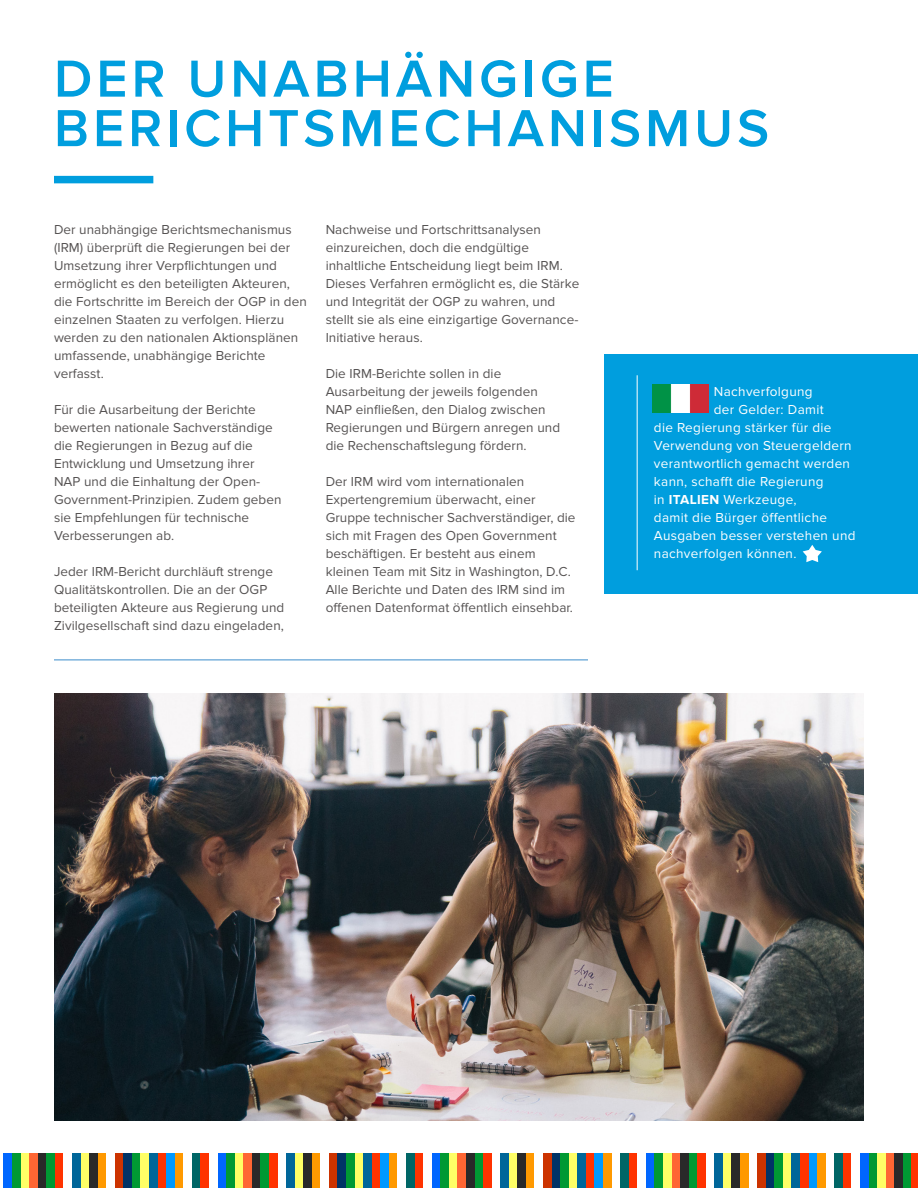
<style>
.page{position:relative;width:918px;height:1188px;background:#fff}
.page>*{position:absolute;margin:0;border:0;box-sizing:border-box;transform-origin:0 0}
.t1{font:600 54px/49.5px "Proxima Nova";letter-spacing:.075em;color:#009ede}
.basic_body{font:13.5px/18px "Proxima Nova";letter-spacing:.005em;color:#565353}
.basic_body-2{font:13.5px "Proxima Nova";letter-spacing:.025em;color:#fff}
.s1{font-weight:700}
</style>
<div class="page">
<img style="left:54px;top:693px;width:810px;height:427px">
<svg style="left:3px;top:1154px;width:1px;height:34px"></svg>
<div style="left:4px;top:1154px;width:8px;height:34px;background:#06f"></div>
<div style="left:12px;top:1154px;width:9px;height:34px;background:#093"></div>
<div style="left:21px;top:1154px;width:8px;height:34px;background:#ff6"></div>
<div style="left:29px;top:1154px;width:9px;height:34px;background:#f63"></div>
<div style="left:38px;top:1154px;width:8px;height:34px;background:#292929"></div>
<div style="left:46px;top:1154px;width:9px;height:34px;background:#093"></div>
<div style="left:55px;top:1154px;width:9px;height:34px;background:#f30"></div>
<div style="left:72px;top:1154px;width:9px;height:34px;background:#069"></div>
<div style="left:81px;top:1154px;width:8px;height:34px;background:#ff6"></div>
<div style="left:89px;top:1154px;width:9px;height:34px;background:#292929"></div>
<div style="left:98px;top:1154px;width:8px;height:34px;background:#f90"></div>
<div style="left:115px;top:1154px;width:9px;height:34px;background:#c30"></div>
<div style="left:124px;top:1154px;width:8px;height:34px;background:#036"></div>
<div style="left:132px;top:1154px;width:9px;height:34px;background:#093"></div>
<div style="left:141px;top:1154px;width:8px;height:34px;background:#ff6"></div>
<div style="left:149px;top:1154px;width:9px;height:34px;background:#069"></div>
<div style="left:158px;top:1154px;width:8px;height:34px;background:#f30"></div>
<div style="left:166px;top:1154px;width:9px;height:34px;background:#09f"></div>
<div style="left:175px;top:1154px;width:9px;height:34px;background:#f90"></div>
<div style="left:183px;top:1154px;width:9px;height:34px;background:#fff"></div>
<div style="left:192px;top:1154px;width:9px;height:34px;background:#066"></div>
<div style="left:201px;top:1154px;width:8px;height:34px;background:#f30"></div>
<div style="left:218px;top:1154px;width:8px;height:34px;background:#06f"></div>
<div style="left:226px;top:1154px;width:9px;height:34px;background:#093"></div>
<div style="left:235px;top:1154px;width:8px;height:34px;background:#ff6"></div>
<div style="left:243px;top:1154px;width:9px;height:34px;background:#f63"></div>
<div style="left:252px;top:1154px;width:9px;height:34px;background:#292929"></div>
<div style="left:261px;top:1154px;width:8px;height:34px;background:#093"></div>
<div style="left:269px;top:1154px;width:9px;height:34px;background:#f30"></div>
<div style="left:286px;top:1154px;width:9px;height:34px;background:#069"></div>
<div style="left:295px;top:1154px;width:8px;height:34px;background:#ff6"></div>
<div style="left:303px;top:1154px;width:9px;height:34px;background:#292929"></div>
<div style="left:312px;top:1154px;width:9px;height:34px;background:#f90"></div>
<div style="left:329px;top:1154px;width:9px;height:34px;background:#c30"></div>
<div style="left:338px;top:1154px;width:8px;height:34px;background:#036"></div>
<div style="left:346px;top:1154px;width:9px;height:34px;background:#093"></div>
<div style="left:355px;top:1154px;width:8px;height:34px;background:#ff6"></div>
<div style="left:363px;top:1154px;width:9px;height:34px;background:#069"></div>
<div style="left:372px;top:1154px;width:9px;height:34px;background:#f30"></div>
<div style="left:381px;top:1154px;width:8px;height:34px;background:#09f"></div>
<div style="left:389px;top:1154px;width:9px;height:34px;background:#f90"></div>
<div style="left:406px;top:1154px;width:9px;height:34px;background:#066"></div>
<div style="left:415px;top:1154px;width:8px;height:34px;background:#f30"></div>
<div style="left:432px;top:1154px;width:8px;height:34px;background:#06f"></div>
<div style="left:440px;top:1154px;width:9px;height:34px;background:#093"></div>
<div style="left:449px;top:1154px;width:9px;height:34px;background:#ff6"></div>
<div style="left:458px;top:1154px;width:8px;height:34px;background:#f63"></div>
<div style="left:466px;top:1154px;width:9px;height:34px;background:#292929"></div>
<div style="left:475px;top:1154px;width:8px;height:34px;background:#093"></div>
<div style="left:483px;top:1154px;width:9px;height:34px;background:#f30"></div>
<div style="left:500px;top:1154px;width:9px;height:34px;background:#069"></div>
<div style="left:509px;top:1154px;width:9px;height:34px;background:#ff6"></div>
<div style="left:518px;top:1154px;width:8px;height:34px;background:#292929"></div>
<div style="left:526px;top:1154px;width:9px;height:34px;background:#f90"></div>
<div style="left:543px;top:1154px;width:9px;height:34px;background:#c30"></div>
<div style="left:552px;top:1154px;width:8px;height:34px;background:#036"></div>
<div style="left:560px;top:1154px;width:9px;height:34px;background:#093"></div>
<div style="left:569px;top:1154px;width:9px;height:34px;background:#ff6"></div>
<div style="left:578px;top:1154px;width:8px;height:34px;background:#069"></div>
<div style="left:586px;top:1154px;width:9px;height:34px;background:#f30"></div>
<div style="left:595px;top:1154px;width:8px;height:34px;background:#09f"></div>
<div style="left:603px;top:1154px;width:9px;height:34px;background:#f90"></div>
<div style="left:620px;top:1154px;width:9px;height:34px;background:#066"></div>
<div style="left:629px;top:1154px;width:8px;height:34px;background:#f30"></div>
<div style="left:646px;top:1154px;width:9px;height:34px;background:#06f"></div>
<div style="left:655px;top:1154px;width:8px;height:34px;background:#093"></div>
<div style="left:663px;top:1154px;width:9px;height:34px;background:#ff6"></div>
<div style="left:672px;top:1154px;width:8px;height:34px;background:#f63"></div>
<div style="left:680px;top:1154px;width:9px;height:34px;background:#292929"></div>
<div style="left:689px;top:1154px;width:8px;height:34px;background:#093"></div>
<div style="left:697px;top:1154px;width:9px;height:34px;background:#f30"></div>
<div style="left:715px;top:1154px;width:8px;height:34px;background:#069"></div>
<div style="left:723px;top:1154px;width:9px;height:34px;background:#ff6"></div>
<div style="left:732px;top:1154px;width:8px;height:34px;background:#292929"></div>
<div style="left:740px;top:1154px;width:9px;height:34px;background:#f90"></div>
<div style="left:757px;top:1154px;width:9px;height:34px;background:#c30"></div>
<div style="left:766px;top:1154px;width:9px;height:34px;background:#036"></div>
<div style="left:775px;top:1154px;width:8px;height:34px;background:#093"></div>
<div style="left:783px;top:1154px;width:9px;height:34px;background:#ff6"></div>
<div style="left:792px;top:1154px;width:8px;height:34px;background:#069"></div>
<div style="left:800px;top:1154px;width:9px;height:34px;background:#f30"></div>
<div style="left:809px;top:1154px;width:8px;height:34px;background:#09f"></div>
<div style="left:817px;top:1154px;width:9px;height:34px;background:#f90"></div>
<div style="left:834px;top:1154px;width:9px;height:34px;background:#066"></div>
<div style="left:843px;top:1154px;width:9px;height:34px;background:#f30"></div>
<div style="left:860px;top:1154px;width:9px;height:34px;background:#06f"></div>
<div style="left:869px;top:1154px;width:8px;height:34px;background:#093"></div>
<div style="left:877px;top:1154px;width:9px;height:34px;background:#ff6"></div>
<div style="left:886px;top:1154px;width:8px;height:34px;background:#f63"></div>
<div style="left:894px;top:1154px;width:9px;height:34px;background:#292929"></div>
<div style="left:903px;top:1154px;width:9px;height:34px;background:#093"></div>
<div style="left:912px;top:1154px;width:6px;height:34px;background:#f30"></div>
<hr style="left:54px;top:660px;width:534px;height:1px;background:#3b8ccb">
<div style="left:54px;top:176px;width:99px;height:7px;background:#009ede"></div>
<div style="left:604px;top:355px;width:314px;height:239px;background:#009ede"></div>
<svg style="left:803px;top:545px;width:19px;height:17px"></svg>
<hr style="left:637px;top:375px;width:1px;height:195px;background:#fff">
<img style="left:652px;top:385px;width:57px;height:28px">
<p class="t1" style="left:54px;top:55px;width:717px">DER UNABHÄNGIGE<br>BERICHTSMECHANISMUS</p>
<p class="basic_body" style="left:54px;top:221px;width:254px">Der unabhängige Berichtsmechanismus (IRM) überprüft die Regierungen bei der Umsetzung ihrer Verpflichtungen und ermöglicht es den beteiligten Akteuren, die Fortschritte im Bereich der OGP in den einzelnen Staaten zu verfolgen. Hierzu werden zu den nationalen Aktionsplänen umfassende, unabhängige Berichte verfasst.</p>
<p class="basic_body" style="left:54px;top:401px;width:229px">Für die Ausarbeitung der Berichte bewerten nationale Sachverständige die Regierungen in Bezug auf die<br>Entwicklung und Umsetzung ihrer<br>NAP und die Einhaltung der Open-<br>Government-Prinzipien. Zudem geben sie Empfehlungen für technische<br>Verbesserungen ab.</p>
<p class="basic_body" style="left:54px;top:563px;width:232px">Jeder IRM-Bericht durchläuft strenge Qualitätskontrollen. Die an der OGP beteiligten Akteure aus Regierung und Zivilgesellschaft sind dazu eingeladen,</p>
<p class="basic_body" style="left:326px;top:221px;width:255px">Nachweise und Fortschrittsanalysen einzureichen, doch die endgültige inhaltliche Entscheidung liegt beim IRM.<br>Dieses Verfahren ermöglicht es, die Stärke und Integrität der OGP zu wahren, und stellt sie als eine einzigartige Governance-Initiative heraus.</p>
<p class="basic_body" style="left:326px;top:365px;width:236px">Die IRM-Berichte sollen in die Ausarbeitung der jeweils folgenden NAP einfließen, den Dialog zwischen Regierungen und Bürgern anregen und die Rechenschaftslegung fördern.</p>
<p class="basic_body" style="left:326px;top:473px;width:251px">Der IRM wird vom internationalen Expertengremium überwacht, einer Gruppe technischer Sachverständiger, die sich mit Fragen des Open Government beschäftigen. Er besteht aus einem kleinen Team mit Sitz in Washington, D.C.<br>Alle Berichte und Daten des IRM sind im offenen Datenformat öffentlich einsehbar.</p>
<p class="basic_body-2" style="left:714px;top:384px;width:100px">Nachverfolgung</p>
<p class="basic_body-2" style="left:714px;top:402px;width:111px">der Gelder: Damit</p>
<p class="basic_body-2" style="left:654px;top:420px;width:179px">die Regierung stärker für die</p>
<p class="basic_body-2" style="left:654px;top:438px;width:199px">Verwendung von Steuergeldern</p>
<p class="basic_body-2" style="left:654px;top:456px;width:198px">verantwortlich gemacht werden</p>
<p class="basic_body-2" style="left:654px;top:474px;width:171px">kann, schafft die Regierung</p>
<p class="basic_body-2" style="left:654px;top:492px;width:144px">in <span class="s1">ITALIEN</span> Werkzeuge,</p>
<p class="basic_body-2" style="left:654px;top:510px;width:175px">damit die Bürger öffentliche</p>
<p class="basic_body-2" style="left:654px;top:528px;width:203px">Ausgaben besser verstehen und</p>
<p class="basic_body-2" style="left:654px;top:546px;width:144px">nachverfolgen können.</p>
</div>
